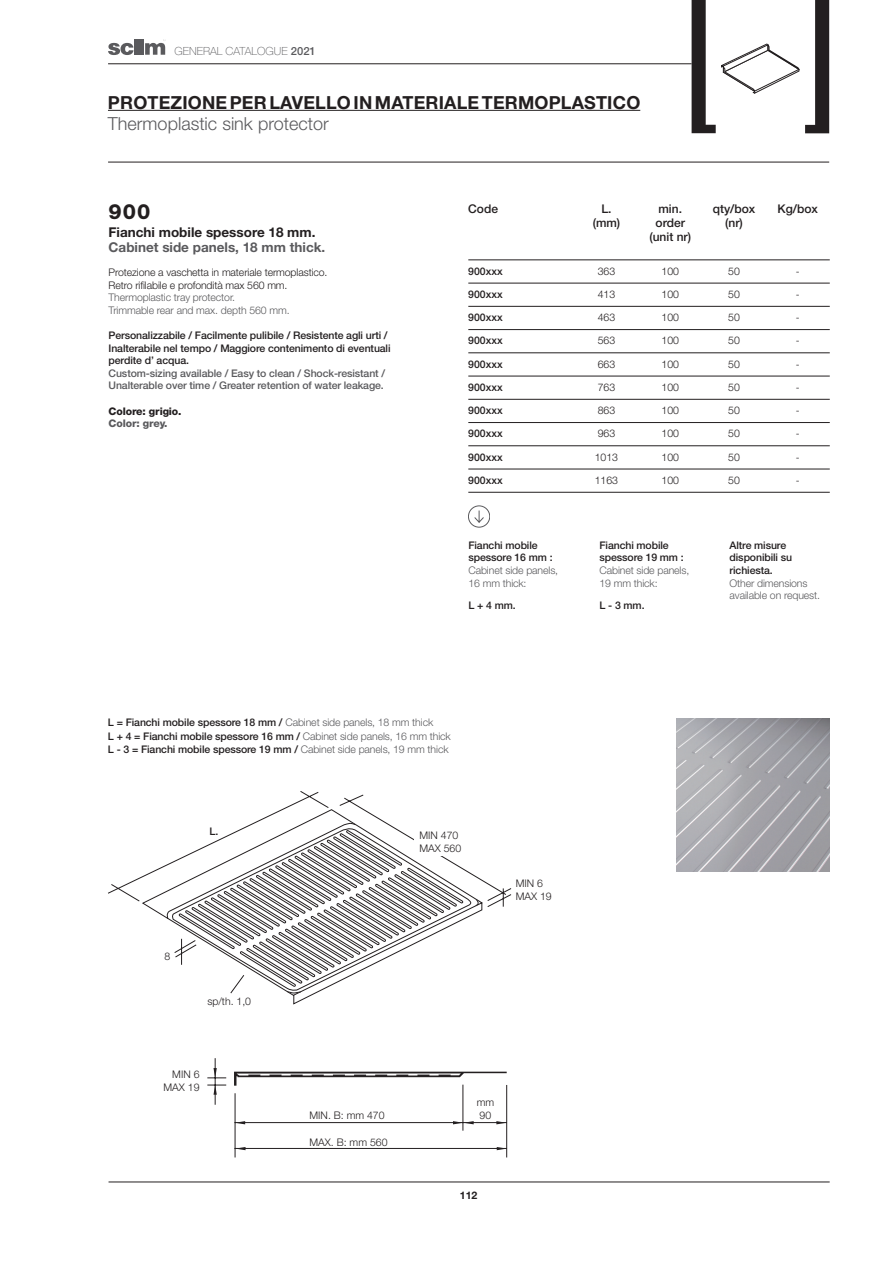
<style>
.page{position:relative;width:893px;height:1263px;background:#fff}
.page>*{position:absolute;margin:0;border:0;box-sizing:border-box;transform-origin:0 0}
.t1{font:800 21px "Helvetica Neue LT Std";color:#231f20}
.t2{font:700 18px/21.6px "Helvetica Neue LT Std";letter-spacing:.01em;color:#231f20}
.t3{font:700 13.5px "Helvetica Neue LT Std";color:#5a5a5d}
.t4{font:700 13.5px "Helvetica Neue LT Std";color:#231f20}
.t5{font:500 12px/14.4px "Helvetica Neue LT Std";color:#231f20}
.t6{font:100 11.25px "Helvetica Neue LT Std";color:#5a5a5d}
.t7{font:500 10.5px/12.6px "Helvetica Neue LT Std";letter-spacing:-.01em;color:#231f20}
.t8{font:300 10.5px/12.6px "Helvetica Neue LT Std";color:#231f20}
.t9{font:300 10.5px/12.6px "Helvetica Neue LT Std";letter-spacing:-.01em;color:#5a5a5d}
.t10{font:500 10.5px/12.6px "Helvetica Neue LT Std";letter-spacing:-.01em;color:#5a5a5d}
.t11{font:800 10.5px "Helvetica Neue LT Std";letter-spacing:-.01em;color:#231f20}
.t12{font:800 10.5px "Helvetica Neue LT Std";letter-spacing:-.01em;color:#5a5a5d}
.t13{font:700 10.5px "Helvetica Neue LT Std";color:#231f20}
.s1{font-weight:500}
.s2{font-weight:300;color:#5a5a5d}
</style>
<div class="page">
<hr style="left:108px;top:64px;width:584px;height:1px;background:#231f20">
<hr style="left:108px;top:162px;width:721px;height:1px;background:#231f20">
<svg style="left:805px;top:0;width:24px;height:133px"></svg>
<svg style="left:692px;top:0;width:107px;height:133px"></svg>
<hr style="left:140px;top:39px;width:4px;height:16px;background:#5a5a5d">
<svg style="left:108px;top:39px;width:31px;height:16px"></svg>
<svg style="left:145px;top:39px;width:20px;height:16px"></svg>
<hr style="left:108px;top:110px;width:532px;height:1px;background:#231f20">
<svg style="left:468px;top:506px;width:22px;height:21px"></svg>
<hr style="left:468px;top:492px;width:362px;height:1px;background:#231f20">
<hr style="left:468px;top:469px;width:362px;height:1px;background:#231f20">
<hr style="left:468px;top:445px;width:362px;height:1px;background:#231f20">
<hr style="left:468px;top:422px;width:362px;height:1px;background:#231f20">
<hr style="left:468px;top:399px;width:362px;height:1px;background:#231f20">
<hr style="left:468px;top:376px;width:362px;height:1px;background:#231f20">
<hr style="left:468px;top:353px;width:362px;height:1px;background:#231f20">
<hr style="left:468px;top:329px;width:362px;height:1px;background:#231f20">
<hr style="left:468px;top:306px;width:362px;height:1px;background:#231f20">
<hr style="left:468px;top:283px;width:362px;height:1px;background:#231f20">
<hr style="left:468px;top:260px;width:362px;height:1px;background:#231f20">
<hr style="left:109px;top:1182px;width:721px;height:1px;background:#231f20">
<svg style="left:108px;top:791px;width:404px;height:213px"></svg>
<svg style="left:475px;top:899px;width:3px;height:7px"></svg>
<svg style="left:167px;top:823px;width:305px;height:170px"></svg>
<div style="left:414px;top:786px;width:108px;height:70px;background:#fff"></div>
<hr style="left:215px;top:1058px;width:1px;height:47px;background:#231f20">
<hr style="left:235px;top:1093px;width:1px;height:64px;background:#231f20">
<hr style="left:506px;top:1085px;width:1px;height:72px;background:#231f20">
<hr style="left:463px;top:1085px;width:1px;height:46px;background:#231f20">
<hr style="left:235px;top:1122px;width:271px;height:1px;background:#231f20">
<hr style="left:235px;top:1148px;width:271px;height:1px;background:#231f20">
<svg style="left:234px;top:1072px;width:273px;height:14px"></svg>
<svg style="left:207px;top:1084px;width:19px;height:11px"></svg>
<svg style="left:207px;top:1068px;width:19px;height:10px"></svg>
<svg style="left:235px;top:1121px;width:10px;height:3px"></svg>
<svg style="left:496px;top:1121px;width:10px;height:3px"></svg>
<svg style="left:453px;top:1121px;width:21px;height:3px"></svg>
<svg style="left:235px;top:1147px;width:11px;height:3px"></svg>
<svg style="left:497px;top:1147px;width:10px;height:3px"></svg>
<img style="left:676px;top:719px;width:153px;height:153px">
<p class="t6" style="left:175px;top:45px;width:143px">GENERAL CATALOGUE <span class="s1">2021</span></p>
<p class="t2" style="left:108px;top:91px;width:534px">PROTEZIONE PER LAVELLO IN MATERIALE TERMOPLASTICO<br><span class="s2">Thermoplastic sink protector</span></p>
<p class="t1" style="left:109px;top:199px;width:43px">900</p>
<p class="t4" style="left:109px;top:224px;width:208px">Fianchi mobile spessore 18 mm.</p>
<p class="t3" style="left:109px;top:239px;width:218px">Cabinet side panels, 18 mm thick.</p>
<p class="t8" style="left:109px;top:266px;width:220px">Protezione a vaschetta in materiale termoplastico.</p>
<p class="t8" style="left:109px;top:278px;width:180px">Retro rifilabile e profondità max 560 mm.</p>
<p class="t9" style="left:109px;top:291px;width:128px">Thermoplastic tray protector.</p>
<p class="t9" style="left:109px;top:303px;width:182px">Trimmable rear and max. depth 560 mm.</p>
<p class="t7" style="left:109px;top:329px;width:283px">Personalizzabile / Facilmente pulibile / Resistente agli urti /<br>Inalterabile nel tempo / Maggiore contenimento di eventuali perdite d’ acqua.</p>
<p class="t10" style="left:109px;top:367px;width:278px">Custom-sizing available / Easy to clean / Shock-resistant /<br>Unalterable over time / Greater retention of water leakage.</p>
<p class="t11" style="left:109px;top:405px;width:75px">Colore: grigio.</p>
<p class="t12" style="left:109px;top:417px;width:60px">Color: grey.</p>
<p class="t5" style="left:468px;top:201px;width:31px">Code</p>
<p class="t5" style="left:601px;top:201px;width:12px">L.</p>
<p class="t5" style="left:593px;top:215px;width:29px">(mm)</p>
<p class="t5" style="left:656px;top:201px;width:31px">min. order</p>
<p class="t5" style="left:649px;top:230px;width:43px">(unit nr)</p>
<p class="t5" style="left:713px;top:201px;width:44px;text-align:center">qty/box (nr)</p>
<p class="t5" style="left:778px;top:201px;width:42px">Kg/box</p>
<p class="t7" style="left:468px;top:265px;width:36px">900xxx</p>
<p class="t8" style="left:598px;top:264px;width:19px">363</p>
<p class="t8" style="left:661px;top:264px;width:19px">100</p>
<p class="t8" style="left:728px;top:264px;width:13px">50</p>
<p class="t8" style="left:796px;top:264px;width:5px">-</p>
<p class="t7" style="left:468px;top:288px;width:36px">900xxx</p>
<p class="t8" style="left:598px;top:288px;width:19px">413</p>
<p class="t8" style="left:661px;top:288px;width:19px">100</p>
<p class="t8" style="left:728px;top:288px;width:13px">50</p>
<p class="t8" style="left:796px;top:288px;width:5px">-</p>
<p class="t7" style="left:468px;top:311px;width:36px">900xxx</p>
<p class="t8" style="left:598px;top:311px;width:19px">463</p>
<p class="t8" style="left:661px;top:311px;width:19px">100</p>
<p class="t8" style="left:728px;top:311px;width:13px">50</p>
<p class="t8" style="left:796px;top:311px;width:5px">-</p>
<p class="t7" style="left:468px;top:334px;width:36px">900xxx</p>
<p class="t8" style="left:598px;top:334px;width:19px">563</p>
<p class="t8" style="left:661px;top:334px;width:19px">100</p>
<p class="t8" style="left:728px;top:334px;width:13px">50</p>
<p class="t8" style="left:796px;top:334px;width:5px">-</p>
<p class="t7" style="left:468px;top:358px;width:36px">900xxx</p>
<p class="t8" style="left:598px;top:357px;width:19px">663</p>
<p class="t8" style="left:661px;top:357px;width:19px">100</p>
<p class="t8" style="left:728px;top:357px;width:13px">50</p>
<p class="t8" style="left:796px;top:357px;width:5px">-</p>
<p class="t7" style="left:468px;top:381px;width:36px">900xxx</p>
<p class="t8" style="left:598px;top:381px;width:19px">763</p>
<p class="t8" style="left:661px;top:381px;width:19px">100</p>
<p class="t8" style="left:728px;top:381px;width:13px">50</p>
<p class="t8" style="left:796px;top:381px;width:5px">-</p>
<p class="t7" style="left:468px;top:404px;width:36px">900xxx</p>
<p class="t8" style="left:598px;top:404px;width:19px">863</p>
<p class="t8" style="left:661px;top:404px;width:19px">100</p>
<p class="t8" style="left:728px;top:404px;width:13px">50</p>
<p class="t8" style="left:796px;top:404px;width:5px">-</p>
<p class="t7" style="left:468px;top:427px;width:36px">900xxx</p>
<p class="t8" style="left:598px;top:427px;width:19px">963</p>
<p class="t8" style="left:661px;top:427px;width:19px">100</p>
<p class="t8" style="left:728px;top:427px;width:13px">50</p>
<p class="t8" style="left:796px;top:427px;width:5px">-</p>
<p class="t7" style="left:468px;top:450px;width:36px">900xxx</p>
<p class="t8" style="left:595px;top:450px;width:25px">1013</p>
<p class="t8" style="left:661px;top:450px;width:19px">100</p>
<p class="t8" style="left:728px;top:450px;width:13px">50</p>
<p class="t8" style="left:796px;top:450px;width:5px">-</p>
<p class="t7" style="left:468px;top:474px;width:36px">900xxx</p>
<p class="t8" style="left:595px;top:474px;width:25px">1163</p>
<p class="t8" style="left:661px;top:474px;width:19px">100</p>
<p class="t8" style="left:728px;top:474px;width:13px">50</p>
<p class="t8" style="left:796px;top:474px;width:5px">-</p>
<p class="t7" style="left:468px;top:539px;width:86px">Fianchi mobile spessore 16 mm :</p>
<p class="t9" style="left:468px;top:564px;width:91px">Cabinet side panels,<br>16 mm thick:</p>
<p class="t7" style="left:468px;top:599px;width:49px">L + 4 mm.</p>
<p class="t7" style="left:599px;top:539px;width:86px">Fianchi mobile spessore 19 mm :</p>
<p class="t9" style="left:599px;top:564px;width:91px">Cabinet side panels,<br>19 mm thick:</p>
<p class="t7" style="left:599px;top:599px;width:47px">L - 3 mm.</p>
<p class="t7" style="left:730px;top:539px;width:64px">Altre misure disponibili su richiesta.</p>
<p class="t9" style="left:730px;top:576px;width:92px">Other dimensions available on request.</p>
<p class="t7" style="left:108px;top:715px;width:344px;line-height:13.5px">L = Fianchi mobile spessore 18 mm / <span class="s2">Cabinet side panels, 18 mm thick<br></span>L + 4 = Fianchi mobile spessore 16 mm / <span class="s2">Cabinet side panels, 16 mm thick<br></span>L - 3 = Fianchi mobile spessore 19 mm / <span class="s2">Cabinet side panels, 19 mm thick</span></p>
<p class="t7" style="left:210px;top:824px;width:10px">L.</p>
<p class="t8" style="left:164px;top:950px;width:7px">8</p>
<p class="t8" style="left:207px;top:995px;width:45px">sp/th. 1,0</p>
<p class="t8" style="left:164px;top:1068px;width:37px;text-align:right">MIN 6<br>MAX 19</p>
<p class="t8" style="left:419px;top:829px;width:43px">MIN 470<br>MAX 560</p>
<p class="t8" style="left:516px;top:877px;width:37px">MIN 6<br>MAX 19</p>
<p class="t8" style="left:310px;top:1108px;width:77px">MIN. B: mm 470</p>
<p class="t8" style="left:477px;top:1096px;width:19px">mm<br>90</p>
<p class="t8" style="left:310px;top:1136px;width:79px">MAX. B: mm 560</p>
<p class="t13" style="left:460px;top:1189px;width:19px">112</p>
</div>
